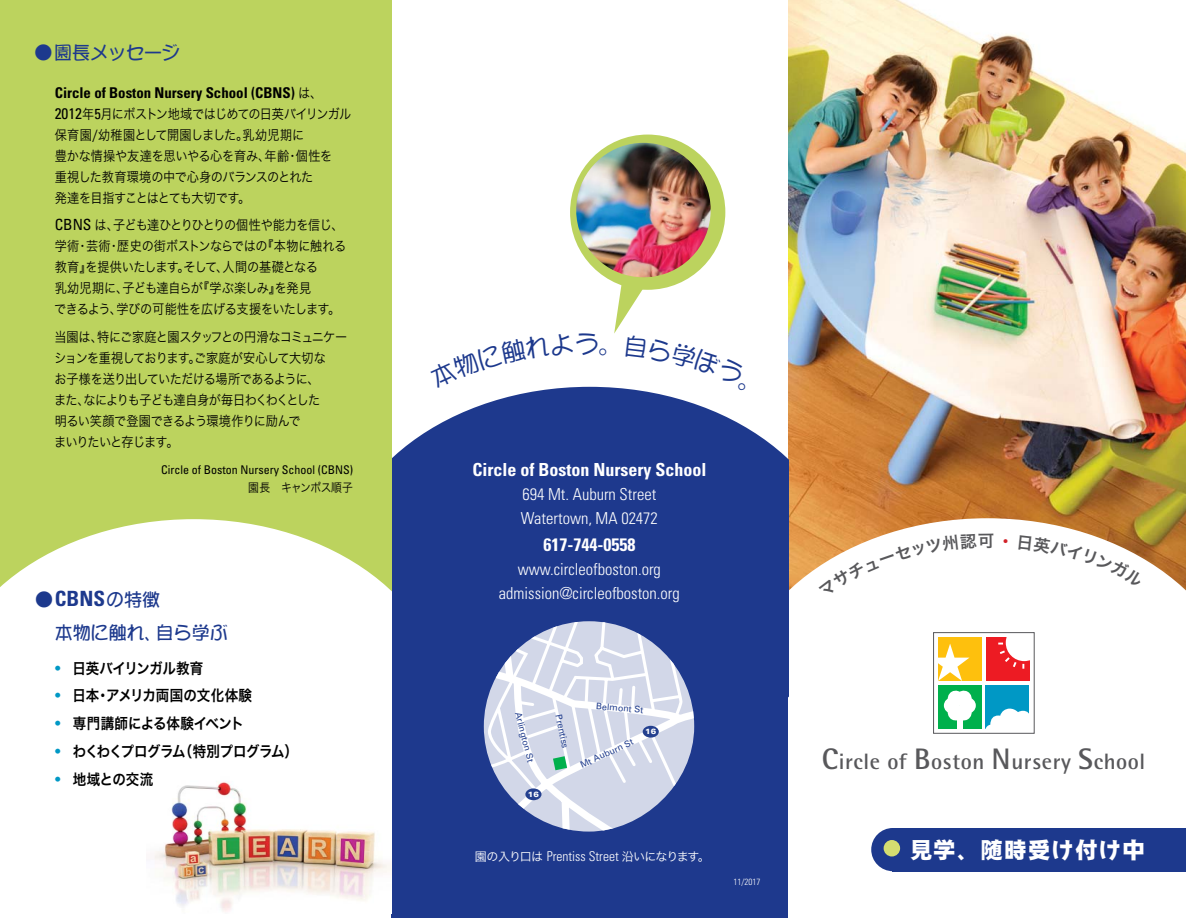
<style>
.page{position:relative;width:1186px;height:918px;background:#fff}
.page>*{position:absolute;margin:0;border:0;box-sizing:border-box;transform-origin:0 0}
.t1{font:24px "DFPOP1 W3 MP RKSJ H";color:#1d398d}
.t2{font:22.5px "DF Gothic EB MP RKSJ H";letter-spacing:.05em;color:#fff}
.t3{font:700 22.2px "Rotis Semi Sans";letter-spacing:.025em;color:#58585b}
.t4{font:700 condensed 21px "Univers";color:#1d398d}
.t5{font:700 condensed 18px "Univers";color:#fff}
.t6{font:18px "DFPOP1 W5 MP RKSJ H";color:#1d398d}
.t7{font:300 condensed 16.5px/24px "Univers";color:#fff}
.t8{font:15px "Hira Kaku Pro N W6";letter-spacing:-.03em;color:#000;scale:.9 1}
.t9{font:15px "Hira Kaku Pro N W6";letter-spacing:.005em;color:#000;scale:.9 1}
.t10{font:15px "Hira Kaku Pro N W6";letter-spacing:-.01em;color:#000;scale:.9 1}
.t11{font:700 condensed 14.85px "Univers";color:#000}
.t12{font:13.5px/21px "Hira Kaku Pro N W3";letter-spacing:-.045em;color:#000;scale:.9 1}
.t13{font:condensed 12px "Univers";color:#000}
.t14{font:12px "Hira Kaku Pro N W3";letter-spacing:-.08em;color:#fff}
.t15{font:12px "Hira Kaku Pro N W3";letter-spacing:-.045em;color:#000;scale:.9 1}
.t16{font:9px "Univers";color:#24408f}
.t17{font:300 condensed 9px "Univers";color:#fff}
.t18{font:900 expanded 7.5px "Univers";color:#fff}
.s1{font-family:"DFPOP1 W3 MP RKSJ H"}
.s2{font-family:"Hira Kaku Pro N W3";font-weight:400;font-stretch:normal;font-size:13.5px}
.s3{font-family:"Univers";font-stretch:condensed;font-size:15.45px}
.s4{font-family:"Univers";font-stretch:condensed;font-size:14.55px}
.s5{font-family:"DFPOP1 W3 MP RKSJ H";font-weight:400;font-stretch:normal;font-size:18px}
.s6{font-family:"DFPOP1 W5 MP RKSJ H";font-weight:400;font-stretch:normal;font-size:18px}
.s7{font-family:"Univers";font-stretch:condensed;font-size:16.2px;color:#0098c5}
.s8{font-family:"Univers";font-weight:300;font-stretch:condensed;font-size:13.5px}
.s9{font-size:29.7px}
</style>
<div class="page">
<img style="left:788px;top:0;width:398px;height:518px">
<svg style="left:788px;top:518px;width:398px;height:180px"></svg>
<svg style="left:391px;top:387px;width:397px;height:191px;background:#354e98"></svg>
<div style="left:391px;top:578px;width:397px;height:340px;background:#1e398d"></div>
<div style="left:0;top:0;width:391px;height:734px;background:#bcd35e"></div>
<div style="left:871px;top:828px;width:43px;height:43px;background:#1d398d;border-radius:50%"></div>
<div style="left:892px;top:828px;width:294px;height:43px;background:#1d398d"></div>
<div style="left:884px;top:840px;width:16px;height:16px;background:#d4dd70;border-radius:50%"></div>
<svg style="left:484px;top:621px;width:210px;height:211px;background:#dbdfec"></svg>
<div style="left:643px;top:726px;width:16px;height:12px;background:#24408f;border-radius:50%"></div>
<div style="left:525px;top:788px;width:16px;height:12px;background:#24408f;border-radius:50%"></div>
<svg style="left:553px;top:756px;width:14px;height:14px"></svg>
<div style="left:570px;top:135px;width:155px;height:155px;background:#bcd35e;border-radius:50%"></div>
<img style="left:570px;top:143px;width:147px;height:139px">
<svg style="left:0;top:519px;width:391px;height:215px;background:#f8faef"></svg>
<img style="left:154px;top:781px;width:237px;height:131px">
<svg style="left:819px;top:534px;width:325px;height:200px"></svg>
<svg style="left:429px;top:387px;width:144px;height:1px"></svg>
<svg style="left:614px;top:282px;width:132px;height:109px"></svg>
<h3 class="t6" style="left:34px;top:43px;width:147px"><span class="s1">●</span>園長メッセージ</h3>
<p class="t11" style="left:55px;top:83px;width:269px">Circle of Boston Nursery School (CBNS) <span class="s2">は、</span></p>
<p class="t12" style="left:55px;top:102px;width:331px"><span class="s3">2012</span>年<span class="s4">5</span>月にボストン地域ではじめての日英バイリンガル保育園/幼稚園として開園しました。乳幼児期に<br>豊かな情操や友達を思いやる心を育み、年齢・個性を<br>重視した教育環境の中で心身のバランスのとれた<br>発達を目指すことはとても大切です。</p>
<p class="t12" style="left:54px;top:214px;width:326px"><span class="s3">CBNS</span> は、子ども達ひとりひとりの個性や能力を信じ、学術・芸術・歴史の街ボストンならではの『本物に触れる教育』を提供いたします。そして、人間の基礎となる<br>乳幼児期に、子ども達自らが『学ぶ楽しみ』を発見<br>できるよう、学びの可能性を広げる支援をいたします。</p>
<p class="t12" style="left:54px;top:326px;width:327px">当園は、特にご家庭と園スタッフとの円滑なコミュニケーションを重視しております。ご家庭が安心して大切な<br>お子様を送り出していただける場所であるように、<br>また、なによりも子ども達自身が毎日わくわくとした<br>明るい笑顔で登園できるよう環境作りに励んで<br>まいりたいと存じます。</p>
<p class="t13" style="left:161px;top:462px;width:193px">Circle of Boston Nursery School (CBNS)</p>
<p class="t15" style="left:248px;top:477px;width:118px">園長　キャンポス順子</p>
<h3 class="t4" style="left:35px;top:586px;width:127px"><span class="s5">●</span>CBNS<span class="s6">の特徴</span></h3>
<h3 class="t6" style="left:55px;top:624px;width:174px">本物に触れ、自ら学ぶ</h3>
<p class="t8" style="left:55px;top:654px;width:166px"><span class="s7">•</span> 日英バイリンガル教育</p>
<p class="t9" style="left:55px;top:682px;width:220px"><span class="s7">•</span> 日本・アメリカ両国の文化体験</p>
<p class="t10" style="left:55px;top:710px;width:211px"><span class="s7">•</span> 専門講師による体験イベント</p>
<p class="t8" style="left:55px;top:738px;width:271px"><span class="s7">•</span> わくわくプログラム（特別プログラム）</p>
<p class="t8" style="left:55px;top:765px;width:110px"><span class="s7">•</span> 地域との交流</p>
<h1 class="t1" style="left:575px;top:332px;width:26px">う</h1>
<h3 class="t5" style="left:472px;top:459px;width:235px">Circle of Boston Nursery School</h3>
<p class="t7" style="left:521px;top:483px;width:139px">694 Mt. Auburn Street<br>Watertown, MA 02472</p>
<h3 class="t5" style="left:543px;top:534px;width:93px">617-744-0558</h3>
<p class="t7" style="left:499px;top:558px;width:182px;text-align:center">www.circleofboston.org admission@circleofboston.org</p>
<p class="t16" style="left:523px;top:711px;width:53px;rotate:75deg">Arlington St</p>
<p class="t16" style="left:564px;top:713px;width:36px;rotate:78deg">Prentiss</p>
<p class="t18" style="left:528px;top:790px;width:13px">16</p>
<p class="t16" style="left:596px;top:701px;width:49px;rotate:5deg">Belmont St</p>
<p class="t16" style="left:579px;top:761px;width:59px;rotate:-25deg">Mt Auburn St</p>
<p class="t18" style="left:645px;top:727px;width:13px">16</p>
<p class="t14" style="left:475px;top:846px;width:237px">園の入り口は <span class="s8">Prentiss Street</span> 沿いになります。</p>
<p class="t17" style="left:734px;top:877px;width:28px">11/2017</p>
<h3 class="t3" style="left:822px;top:748px;width:325px"><span class="s9">C</span>ircle of <span class="s9">B</span>oston <span class="s9">N</span>ursery <span class="s9">S</span>chool</h3>
<h2 class="t2" style="left:910px;top:838px;width:237px">見学、随時受け付け中</h2>
</div>
